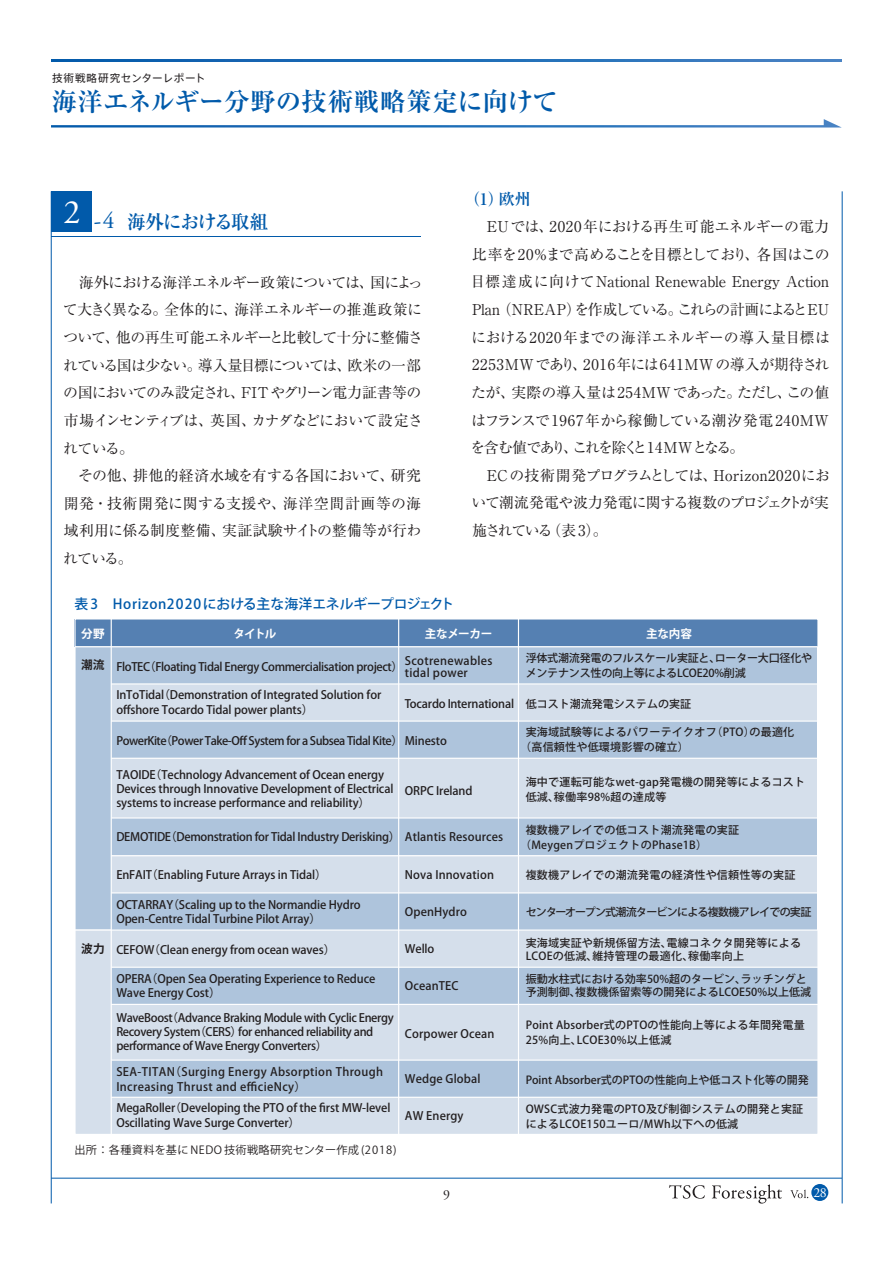
<style>
.page{position:relative;width:893px;height:1263px;background:#fff}
.page>*{position:absolute;margin:0;border:0;box-sizing:border-box;transform-origin:0 0}
.t1{font:700 25.5px "Ryumin Pro";letter-spacing:.005em;color:#015aaa}
.t2{font:700 19.2px "Ryumin Pro";letter-spacing:-.055em;color:#015aaa}
.t3{font:700 15.9px "Ryumin Pro";color:#015aaa}
.t4{font:14.85px/27.6px "Ryumin Pro";letter-spacing:-.02em;color:#231f20}
.t5{font:14.85px/27.6px "Ryumin Pro";letter-spacing:-.045em;color:#231f20}
.t6{font:500 13.8px "Koz Go Pr 6 N";letter-spacing:.01em;color:#015aaa}
.t7{font:13.8px "Adobe Garamond Pro";color:#fff}
.t8{font:13.8px "Adobe Garamond Pro";color:#231f20}
.t9{font:500 11.55px/14px "Koz Go Pr 6 N";letter-spacing:-.01em;color:#231f20}
.t10{font:500 11.55px/14px "Koz Go Pr 6 N";letter-spacing:-.03em;color:#231f20}
.t11{font:500 11.55px/15.1px "Koz Go Pr 6 N";letter-spacing:.03em;color:#231f20}
.t12{font:500 11.55px "Koz Go Pr 6 N";letter-spacing:.01em;color:#231f20}
.t13{font:500 11.55px "Koz Go Pr 6 N";letter-spacing:-.04em;color:#231f20}
.t14{font:500 11.55px/11.6px "Koz Go Pr 6 N";letter-spacing:.025em;color:#231f20}
.t15{font:700 11.55px "Koz Go Pr 6 N";letter-spacing:-.03em;color:#fff}
.t16{font:700 11.55px "Koz Go Pr 6 N";color:#231f20}
.t17{font:500 11.1px/15.1px "Koz Go Pr 6 N";letter-spacing:.02em;color:#231f20}
.t18{font:500 11.1px/14px "Koz Go Pr 6 N";color:#231f20}
.t19{font:500 11.1px/15.1px "Koz Go Pr 6 N";letter-spacing:-.02em;color:#231f20}
.t20{font:11.1px "Koz Go Pr 6 N";letter-spacing:.03em;color:#231f20}
.t21{font:500 11.1px "Koz Go Pr 6 N";letter-spacing:-.07em;color:#231f20}
.t22{font:10.65px "Axis Std";letter-spacing:.04em;color:#231f20}
.s1{font-family:"Adobe Garamond Pro";font-weight:400;font-size:23.4px}
</style>
<div class="page">
<div style="left:51px;top:191px;width:40px;height:41px;background:#015aaa"></div>
<hr style="left:51px;top:236px;width:370px;height:1px;background:#015aaa">
<div style="left:75px;top:619px;width:743px;height:28px;background:#5580b2"></div>
<div style="left:111px;top:647px;width:706px;height:37px;background:#aec4dc"></div>
<div style="left:111px;top:684px;width:706px;height:37px;background:#d5dfeb"></div>
<div style="left:111px;top:721px;width:706px;height:37px;background:#aec4dc"></div>
<div style="left:111px;top:758px;width:706px;height:61px;background:#d5dfeb"></div>
<div style="left:111px;top:819px;width:706px;height:37px;background:#aec4dc"></div>
<div style="left:111px;top:856px;width:706px;height:37px;background:#d5dfeb"></div>
<div style="left:111px;top:893px;width:706px;height:37px;background:#aec4dc"></div>
<div style="left:111px;top:930px;width:707px;height:37px;background:#d5dfeb"></div>
<div style="left:111px;top:967px;width:707px;height:37px;background:#aec4dc"></div>
<div style="left:111px;top:1004px;width:707px;height:56px;background:#d5dfeb"></div>
<div style="left:111px;top:1060px;width:707px;height:37px;background:#aec4dc"></div>
<div style="left:111px;top:1097px;width:707px;height:37px;background:#d5dfeb"></div>
<div style="left:76px;top:647px;width:35px;height:283px;background:#aec4dc"></div>
<div style="left:76px;top:930px;width:35px;height:204px;background:#d5dfeb"></div>
<hr style="left:398px;top:619px;width:1px;height:515px;background:#fff">
<hr style="left:111px;top:619px;width:1px;height:515px;background:#fff">
<hr style="left:518px;top:619px;width:1px;height:515px;background:#fff">
<hr style="left:75px;top:646px;width:743px;height:1px;background:#fff">
<hr style="left:111px;top:683px;width:707px;height:1px;background:#fff">
<hr style="left:111px;top:720px;width:707px;height:2px;background:#fff">
<hr style="left:111px;top:758px;width:707px;height:1px;background:#fff">
<hr style="left:111px;top:817px;width:707px;height:1px;background:#fff">
<hr style="left:111px;top:855px;width:707px;height:1px;background:#fff">
<hr style="left:111px;top:892px;width:707px;height:1px;background:#fff">
<hr style="left:75px;top:929px;width:743px;height:2px;background:#fff">
<hr style="left:111px;top:967px;width:707px;height:1px;background:#fff">
<hr style="left:111px;top:1004px;width:707px;height:1px;background:#fff">
<hr style="left:111px;top:1059px;width:707px;height:2px;background:#fff">
<hr style="left:111px;top:1097px;width:707px;height:1px;background:#fff">
<svg style="left:51px;top:119px;width:791px;height:9px"></svg>
<svg style="left:51px;top:60px;width:791px;height:2px;background:#226db6"></svg>
<hr style="left:51px;top:191px;width:1px;height:1012px;background:#015aaa">
<hr style="left:842px;top:191px;width:1px;height:1012px;background:#015aaa">
<hr style="left:51px;top:1178px;width:791px;height:1px;background:#015aaa">
<div style="left:811px;top:1184px;width:17px;height:17px;background:#015aaa;border-radius:50%"></div>
<svg style="left:790px;top:1190px;width:18px;height:8px"></svg>
<svg style="left:669px;top:1185px;width:36px;height:14px"></svg>
<svg style="left:712px;top:1184px;width:70px;height:19px"></svg>
<p class="t22" style="left:52px;top:70px;width:155px">技術戦略研究センターレポート</p>
<h1 class="t1" style="left:51px;top:81px;width:508px">海洋エネルギー分野の技術戦略策定に向けて</h1>
<h2 class="t2" style="left:64px;top:206px;width:206px"><sup>2</sup> <span class="s1">-4</span> 海外における取組</h2>
<p class="t5" style="left:63px;top:267px;width:362px">　海外における海洋エネルギー政策については、国によって大きく異なる。全体的に、海洋エネルギーの推進政策について、他の再生可能エネルギーと比較して十分に整備されている国は少ない。導入量目標については、欧米の一部の国においてのみ設定され、FIT やグリーン電力証書等の市場インセンティブは、英国、カナダなどにおいて設定されている。<br>　その他、排他的経済水域を有する各国において、研究開発・技術開発に関する支援や、海洋空間計画等の海域利用に係る制度整備、実証試験サイトの整備等が行われている。</p>
<p class="t6" style="left:74px;top:596px;width:381px">表 3　Horizon2020における主な海洋エネルギープロジェクト</p>
<h3 class="t3" style="left:464px;top:187px;width:68px">（1）欧州</h3>
<p class="t4" style="left:470px;top:212px;width:361px">　EUでは、2020年における再生可能エネルギーの電力比率を20％まで高めることを目標としており、各国はこの目標達成に向けてNational Renewable Energy Action<br>Plan （NREAP）を作成している。これらの計画によるとEUにおける2020年までの海洋エネルギーの導入量目標は<br>2253MWであり、2016年には641MWの導入が期待されたが、実際の導入量は254MWであった。ただし、この値はフランスで1967年から稼働している潮汐発電240MWを含む値であり、これを除くと14MWとなる。<br>　ECの技術開発プログラムとしては、Horizon2020において潮流発電や波力発電に関する複数のプロジェクトが実施されている（表 3）。</p>
<p class="t15" style="left:81px;top:627px;width:25px">分野</p>
<p class="t16" style="left:81px;top:658px;width:25px">潮流</p>
<p class="t16" style="left:81px;top:942px;width:25px">波力</p>
<p class="t15" style="left:234px;top:627px;width:44px">タイトル</p>
<p class="t15" style="left:425px;top:627px;width:69px">主なメーカー</p>
<p class="t15" style="left:646px;top:627px;width:47px">主な内容</p>
<p class="t14" style="left:405px;top:655px;width:89px">Scotrenewables tidal power</p>
<p class="t9" style="left:405px;top:697px;width:111px">Tocardo International</p>
<p class="t10" style="left:116px;top:660px;width:288px">FloTEC（Floating Tidal Energy Commercialisation project）</p>
<p class="t9" style="left:116px;top:688px;width:266px;line-height:15.1px">InToTidal（Demonstration of Integrated Solution for offshore Tocardo Tidal power plants）</p>
<p class="t13" style="left:116px;top:734px;width:332px">PowerKite（Power Take-Off System for a Subsea Tidal Kite） Minesto</p>
<p class="t9" style="left:116px;top:768px;width:279px">TAOIDE（Technology Advancement of Ocean energy<br>Devices through Innovative Development of Electrical systems to increase performance and reliability）</p>
<p class="t9" style="left:116px;top:830px;width:388px">DEMOTIDE（Demonstration for Tidal Industry Derisking） Atlantis Resources</p>
<p class="t9" style="left:116px;top:868px;width:212px">EnFAIT（Enabling Future Arrays in Tidal）</p>
<p class="t9" style="left:116px;top:898px;width:246px">OCTARRAY（Scaling up to the Normandie Hydro<br>Open-Centre Tidal Turbine Pilot Array）</p>
<p class="t9" style="left:116px;top:942px;width:220px">CEFOW（Clean energy from ocean waves）</p>
<p class="t9" style="left:116px;top:972px;width:261px">OPERA（Open Sea Operating Experience to Reduce<br>Wave Energy Cost）</p>
<p class="t10" style="left:116px;top:1011px;width:279px">WaveBoost（Advance Braking Module with Cyclic Energy<br>Recovery System（CERS）for enhanced reliability and performance of Wave Energy Converters）</p>
<p class="t11" style="left:116px;top:1064px;width:268px">SEA-TITAN（Surging Energy Absorption Through<br>Increasing Thrust and efficieNcy）</p>
<p class="t9" style="left:116px;top:1100px;width:276px;line-height:15.1px">MegaRoller（Developing the PTO of the first MW-level<br>Oscillating Wave Surge Converter）</p>
<p class="t9" style="left:405px;top:784px;width:69px">ORPC Ireland</p>
<p class="t12" style="left:405px;top:868px;width:91px">Nova Innovation</p>
<p class="t12" style="left:405px;top:905px;width:64px">OpenHydro</p>
<p class="t9" style="left:405px;top:942px;width:31px">Wello</p>
<p class="t12" style="left:405px;top:979px;width:55px">OceanTEC</p>
<p class="t12" style="left:405px;top:1027px;width:91px">Corpower Ocean</p>
<p class="t12" style="left:405px;top:1072px;width:77px">Wedge Global</p>
<p class="t12" style="left:405px;top:1109px;width:60px">AW Energy</p>
<p class="t19" style="left:526px;top:651px;width:288px">浮体式潮流発電のフルスケール実証と、ローター大口径化やメンテナンス性の向上等によるLCOE20%削減</p>
<p class="t18" style="left:526px;top:698px;width:167px">低コスト潮流発電システムの実証</p>
<p class="t17" style="left:520px;top:725px;width:276px;text-indent:6px">実海域試験等によるパワーテイクオフ（PTO）の最適化（高信頼性や低環境影響の確立）</p>
<p class="t17" style="left:526px;top:775px;width:281px">海中で運転可能なwet-gap発電機の開発等によるコスト低減、稼働率98%超の達成等</p>
<p class="t17" style="left:520px;top:822px;width:221px;text-indent:6px">複数機アレイでの低コスト潮流発電の実証（MeygenプロジェクトのPhase1B）</p>
<p class="t17" style="left:526px;top:868px;width:271px">複数機アレイでの潮流発電の経済性や信頼性等の実証</p>
<p class="t21" style="left:526px;top:906px;width:287px">センターオープン式潮流タービンによる複数機アレイでの実証</p>
<p class="t17" style="left:526px;top:936px;width:277px;line-height:14px">実海域実証や新規係留方法、電線コネクタ開発等による<br>LCOEの低減、維持管理の最適化、稼働率向上</p>
<p class="t18" style="left:526px;top:972px;width:287px">振動水柱式における効率50%超のタービン、ラッチングと予測制御、複数機係留索等の開発によるLCOE50%以上低減</p>
<p class="t17" style="left:526px;top:1017px;width:281px">Point Absorber式のPTOの性能向上等による年間発電量<br>25%向上、LCOE30%以上低減</p>
<p class="t18" style="left:526px;top:1073px;width:285px">Point Absorber式のPTOの性能向上や低コスト化等の開発</p>
<p class="t17" style="left:526px;top:1101px;width:279px">OWSC式波力発電のPTO及び制御システムの開発と実証によるLCOE150ユーロ/MWh以下への低減</p>
<p class="t20" style="left:74px;top:1143px;width:324px">出所：各種資料を基に NEDO 技術戦略研究センター作成 (2018)</p>
<p class="t8" style="left:443px;top:1186px;width:8px">9</p>
<p class="t7" style="left:813px;top:1184px;width:15px">28</p>
</div>
